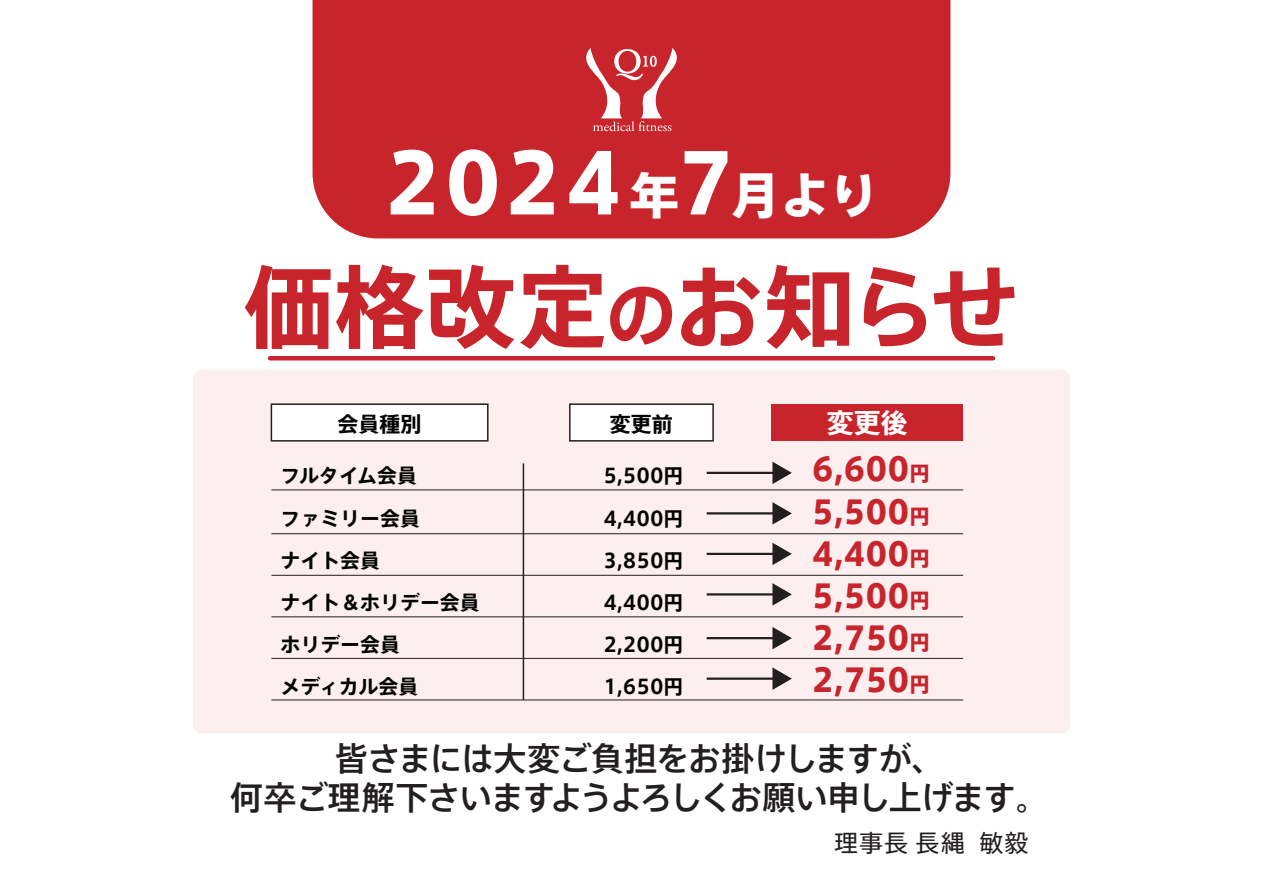
<style>
.page{position:relative;width:1263px;height:893px;background:#fff}
.page>*{position:absolute;margin:0;border:0;box-sizing:border-box;transform-origin:0 0}
.t1{font:700 90px "Axis Std";letter-spacing:.015em;color:#c8242b}
.t2{font:800 82.5px "Axis Std";color:#fff}
.t3{font:500 33px/39px "Axis Std";letter-spacing:-.04em;color:#231f20;text-align:center}
.t4{font:800 31.95px "Axis Std";color:#c8242b}
.t5{font:700 27px "Axis Std";color:#fff}
.t6{font:24px "Axis Std";letter-spacing:.045em;color:#231f20}
.t7{font:700 21px "Axis Std";color:#030303}
.t8{font:700 19.95px "Axis Std";color:#030303}
.s1{font-size:49.5px}
.s2{font-size:72px}
.s3{font-size:20.55px}
</style>
<div class="page">
<div style="left:193px;top:370px;width:877px;height:363px;background:#fdefef;border-radius:9px"></div>
<div style="left:312px;top:0;width:638px;height:238px;background:#c8242b"></div>
<hr style="left:270px;top:356px;width:723px;height:4px;background:#c8242b">
<div style="left:271px;top:403px;width:217px;height:39px;background:#fff;border:2px solid #231f20"></div>
<div style="left:569px;top:403px;width:145px;height:39px;background:#fff;border:2px solid #231f20"></div>
<div style="left:771px;top:404px;width:192px;height:37px;background:#c8242b"></div>
<hr style="left:523px;top:463px;width:1px;height:237px;background:#231f20">
<hr style="left:271px;top:489px;width:692px;height:1px;background:#231f20">
<hr style="left:271px;top:533px;width:692px;height:1px;background:#231f20">
<hr style="left:271px;top:575px;width:692px;height:1px;background:#231f20">
<hr style="left:271px;top:616px;width:692px;height:1px;background:#231f20">
<hr style="left:271px;top:658px;width:692px;height:1px;background:#231f20">
<hr style="left:271px;top:700px;width:692px;height:1px;background:#231f20">
<svg style="left:581px;top:48px;width:101px;height:83px"></svg>
<hr style="left:707px;top:472px;width:69px;height:2px;background:#231f20">
<svg style="left:772px;top:462px;width:20px;height:22px"></svg>
<hr style="left:707px;top:512px;width:69px;height:2px;background:#231f20">
<svg style="left:772px;top:502px;width:20px;height:23px"></svg>
<hr style="left:707px;top:553px;width:69px;height:2px;background:#231f20">
<svg style="left:772px;top:543px;width:20px;height:22px"></svg>
<hr style="left:707px;top:593px;width:69px;height:2px;background:#231f20">
<svg style="left:772px;top:583px;width:20px;height:23px"></svg>
<hr style="left:707px;top:637px;width:69px;height:2px;background:#231f20">
<svg style="left:772px;top:627px;width:20px;height:22px"></svg>
<hr style="left:707px;top:677px;width:69px;height:3px;background:#231f20">
<svg style="left:772px;top:667px;width:20px;height:23px"></svg>
<h2 class="t2" style="left:384px;top:120px;width:496px">2024<span class="s1">年</span>7<span class="s1">月より</span></h2>
<h1 class="t1" style="left:243px;top:238px;width:777px">価格改定<span class="s2">の</span>お知らせ</h1>
<p class="t7" style="left:338px;top:408px;width:85px">会員種別</p>
<p class="t7" style="left:610px;top:408px;width:64px">変更前</p>
<h3 class="t5" style="left:827px;top:402px;width:82px">変更後</h3>
<p class="t8" style="left:280px;top:460px;width:138px">フルタイム会員</p>
<p class="t8" style="left:603px;top:460px;width:82px">5,500円</p>
<h3 class="t4" style="left:812px;top:444px;width:120px">6,600<span class="s3">円</span></h3>
<p class="t8" style="left:280px;top:503px;width:141px">ファミリー会員</p>
<p class="t8" style="left:603px;top:503px;width:82px">4,400円</p>
<h3 class="t4" style="left:812px;top:488px;width:120px">5,500<span class="s3">円</span></h3>
<p class="t8" style="left:280px;top:545px;width:101px">ナイト会員</p>
<p class="t8" style="left:603px;top:545px;width:82px">3,850円</p>
<h3 class="t4" style="left:812px;top:530px;width:120px">4,400<span class="s3">円</span></h3>
<p class="t8" style="left:280px;top:587px;width:201px">ナイト＆ホリデー会員</p>
<p class="t8" style="left:603px;top:587px;width:82px">4,400円</p>
<h3 class="t4" style="left:812px;top:572px;width:120px">5,500<span class="s3">円</span></h3>
<p class="t8" style="left:280px;top:629px;width:121px">ホリデー会員</p>
<p class="t8" style="left:603px;top:629px;width:82px">2,200円</p>
<h3 class="t4" style="left:812px;top:614px;width:120px">2,750<span class="s3">円</span></h3>
<p class="t8" style="left:280px;top:671px;width:139px">メディカル会員</p>
<p class="t8" style="left:603px;top:671px;width:82px">1,650円</p>
<h3 class="t4" style="left:812px;top:656px;width:120px">2,750<span class="s3">円</span></h3>
<h3 class="t3" style="left:230px;top:737px;width:820px">皆さまには大変ご負担をお掛けしますが、<br>何卒ご理解下さいますようよろしくお願い申し上げます。</h3>
<p class="t6" style="left:834px;top:825px;width:196px">理事長 長縄 敏毅</p>
</div>
